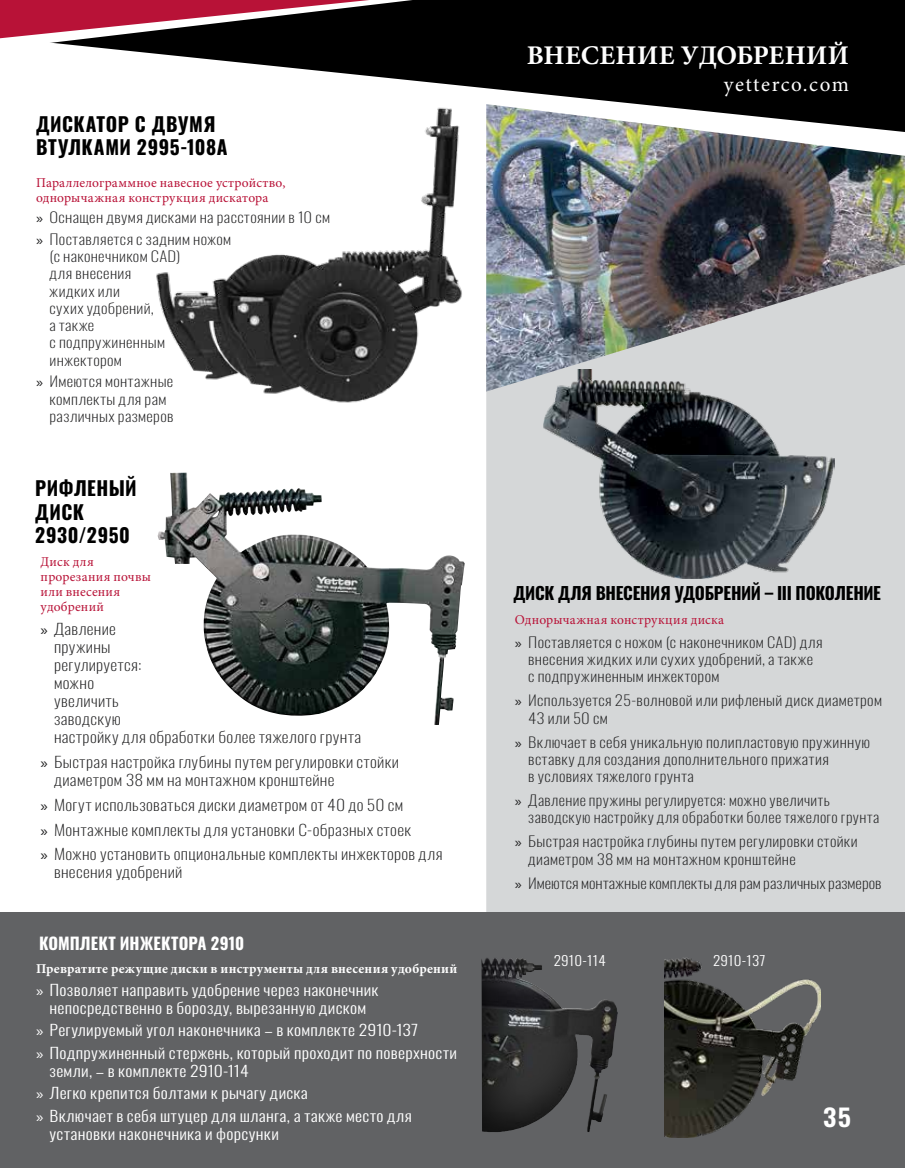
<style>
.page{position:relative;width:905px;height:1168px;background:#fff}
.page>*{position:absolute;margin:0;border:0;box-sizing:border-box;transform-origin:0 0}
.t1{font:700 27px "Minion Pro";letter-spacing:.01em;color:#fff}
.t2{font:600 24px "Oswald";color:#fff;scale:1.1 1}
.t3{font:21px "Minion Pro";letter-spacing:.07em;color:#fff}
.t4{font:700 19.5px/23.4px "Oswald";letter-spacing:.025em;color:#000}
.t5{font:700 17.25px "Oswald";letter-spacing:-.02em;color:#000}
.t6{font:700 16.5px "Oswald";letter-spacing:.01em;color:#fff}
.t7{font:200 15px/18px "Oswald";letter-spacing:.02em;color:#222223;scale:1.18 1}
.t8{font:300 15px/22.5px "Oswald";letter-spacing:.015em;color:#fff;scale:1.18 1}
.t9{font:200 14.25px/17.2px "Oswald";letter-spacing:.02em;color:#222223;scale:1.18 1}
.t10{font:200 14.25px/17.2px "Oswald";letter-spacing:.02em;color:#222223;scale:1.15 1}
.t11{font:200 14.25px "Oswald";color:#222223;scale:1.18 1}
.t12{font:13.5px/15px "Minion Pro";letter-spacing:.02em;color:#b81237}
.t13{font:700 13.5px "Minion Pro";letter-spacing:.02em;color:#fff}
.t14{font:300 13.5px "Oswald";letter-spacing:.01em;color:#fff;scale:1.11 1}
.s1{font-family:"Myriad Pro";font-weight:400}
</style>
<div class="page">
<div style="left:486px;top:243px;width:418px;height:702px;background:#d5d7d8"></div>
<div style="left:0;top:912px;width:904px;height:256px;background:#616264"></div>
<div style="left:467px;top:908px;width:171px;height:235px;background:#000;opacity:.75"></div>
<img style="left:158px;top:472px;width:306px;height:253px">
<img style="left:664px;top:957px;width:156px;height:180px">
<img style="left:543px;top:392px;width:291px;height:186px">
<img style="left:156px;top:158px;width:331px;height:254px">
<img style="left:486px;top:158px;width:418px;height:234px">
<img style="left:526px;top:133px;width:378px;height:25px">
<svg style="left:526px;top:0;width:378px;height:133px;fill:#000"></svg>
<img style="left:425px;top:0;width:101px;height:158px">
<svg style="left:0;top:0;width:500px;height:133px"></svg>
<h3 class="t4" style="left:36px;top:113px;width:193px">ДИСКАТОР С ДВУМЯ<br>ВТУЛКАМИ 2995-108A</h3>
<p class="t12" style="left:36px;top:176px;width:251px">Параллелограммное навесное устройство, однорычажная конструкция дискатора</p>
<p class="t9" style="left:36px;top:205px;width:250px;line-height:21.8px"><span class="s1">»</span> Оснащен двумя дисками на расстоянии в 10 см <span class="s1">»</span> Поставляется с задним ножом</p>
<p class="t9" style="left:50px;top:246px;width:112px">(с наконечником CAD) для внесения<br>жидких или<br>сухих удобрений,<br>а также<br>с подпружиненным инжектором</p>
<p class="t9" style="left:50px;top:371px;width:106px;text-indent:-14px"><span class="s1">»</span> Имеются монтажные комплекты для рам различных размеров</p>
<h3 class="t4" style="left:35px;top:478px;width:103px">РИФЛЕНЫЙ<br>ДИСК<br>2930/2950</h3>
<p class="t12" style="left:40px;top:554px;width:112px">Диск для прорезания почвы или внесения удобрений</p>
<p class="t7" style="left:54px;top:618px;width:262px;text-indent:-14px"><span class="s1">»</span> Давление<br>пружины<br>регулируется:<br>можно<br>увеличить<br>заводскую<br>настройку для обработки более тяжелого грунта</p>
<p class="t7" style="left:54px;top:751px;width:294px;text-indent:-14px"><span class="s1">»</span> Быстрая настройка глубины путем регулировки стойки диаметром 38 мм на монтажном кронштейне</p>
<p class="t7" style="left:40px;top:791px;width:342px;line-height:24.8px"><span class="s1">»</span> Могут использоваться диски диаметром от 40 до 50 см<br><span class="s1">»</span> Монтажные комплекты для установки С-образных стоек<br><span class="s1">»</span> Можно установить опциональные комплекты инжекторов для</p>
<p class="t7" style="left:54px;top:861px;width:110px">внесения удобрений</p>
<p class="t6" style="left:39px;top:935px;width:206px">КОМПЛЕКТ ИНЖЕКТОРА 2910</p>
<p class="t13" style="left:36px;top:959px;width:423px">Превратите режущие диски в инструменты для внесения удобрений</p>
<p class="t8" style="left:36px;top:979px;width:291px;line-height:18px;text-align:center"><span class="s1">»</span> Позволяет направить удобрение через наконечник непосредственно в борозду, вырезанную диском</p>
<p class="t8" style="left:36px;top:1017px;width:358px"><span class="s1">»</span> Регулируемый угол наконечника – в комплекте 2910-137<br><span class="s1">»</span> Подпружиненный стержень, который проходит по поверхности</p>
<p class="t8" style="left:36px;top:1058px;width:320px;text-indent:14px">земли, – в комплекте 2910-114<br><span class="s1">»</span> Легко крепится болтами к рычагу диска<br><span class="s1">»</span> Включает в себя штуцер для шланга, а также место для</p>
<p class="t8" style="left:50px;top:1121px;width:196px">установки наконечника и форсунки</p>
<h1 class="t1" style="left:527px;top:36px;width:323px">ВНЕСЕНИЕ УДОБРЕНИЙ</h1>
<h3 class="t3" style="left:724px;top:70px;width:126px">yetterco.com</h3>
<p class="t5" style="left:513px;top:584px;width:369px">ДИСК ДЛЯ ВНЕСЕНИЯ УДОБРЕНИЙ – III ПОКОЛЕНИЕ</p>
<p class="t12" style="left:514px;top:612px;width:211px">Однорычажная конструкция диска</p>
<p class="t9" style="left:528px;top:632px;width:251px;text-indent:-14px"><span class="s1">»</span> Поставляется с ножом (с наконечником CAD) для внесения жидких или сухих удобрений, а также с подпружиненным инжектором</p>
<p class="t9" style="left:528px;top:690px;width:301px;text-indent:-14px"><span class="s1">»</span> Используется 25-волновой или рифленый диск диаметром<br>43 или 50 см</p>
<p class="t9" style="left:528px;top:731px;width:291px;text-indent:-14px"><span class="s1">»</span> Включает в себя уникальную полипластовую пружинную вставку для создания дополнительного прижатия<br>в условиях тяжелого грунта</p>
<p class="t10" style="left:528px;top:790px;width:307px;text-indent:-14px"><span class="s1">»</span> Давление пружины регулируется: можно увеличить заводскую настройку для обработки более тяжелого грунта</p>
<p class="t9" style="left:528px;top:831px;width:280px;text-indent:-14px"><span class="s1">»</span> Быстрая настройка глубины путем регулировки стойки диаметром 38 мм на монтажном кронштейне</p>
<p class="t11" style="left:514px;top:870px;width:312px"><span class="s1">»</span> Имеются монтажные комплекты для рам различных размеров</p>
<p class="t14" style="left:554px;top:948px;width:48px">2910-114</p>
<p class="t14" style="left:713px;top:948px;width:49px">2910-137</p>
<h2 class="t2" style="left:823px;top:1105px;width:27px">35</h2>
</div>
